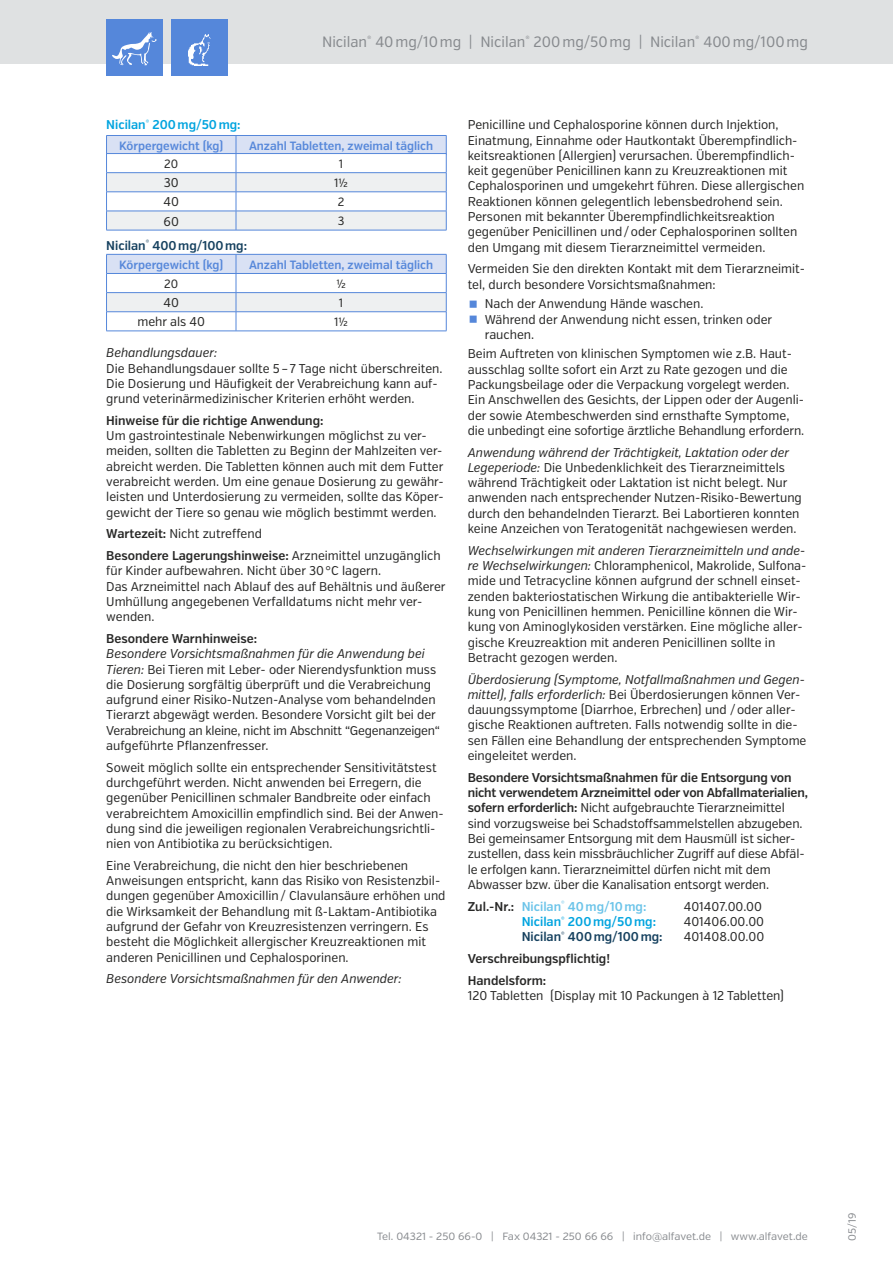
<style>
.page{position:relative;width:893px;height:1263px;background:#fff}
.page>*{position:absolute;margin:0;border:0;box-sizing:border-box;transform-origin:0 0}
.t1{font:15px "Verb Cond";color:#878a8e}
.t2{font:12.75px/15.3px "Verb Cond";color:#282827}
.t3{font:600 12.75px/21.6px "Verb Cond";color:#282827}
.t4{font:italic 12.75px "Verb Cond";color:#282827}
.t5{font:600 12.75px "Verb Cond";color:#16415f}
.t6{font:600 12.75px "Verb Cond";color:#00a4df}
.t7{font:600 12.75px "Verb Cond";color:#6cc4e9}
.t8{font:600 12px "Verb Cond";color:#5788da}
.t9{font:12px "Verb Cond";color:#282827}
.t10{font:10.5px "Verb";color:#878a8e}
.s1{font-weight:600}
.s2{font-style:italic}
.s3{color:#282827}
</style>
<div class="page">
<div style="left:0;top:0;width:893px;height:64px;background:#dfe1e2"></div>
<div style="left:106px;top:19px;width:57px;height:57px;background:#5587da"></div>
<svg style="left:112px;top:32px;width:45px;height:33px"></svg>
<div style="left:171px;top:19px;width:57px;height:57px;background:#5587da"></div>
<img style="left:188px;top:35px;width:23px;height:30px">
<svg style="left:106px;top:135px;width:341px;height:95px"></svg>
<hr style="left:106px;top:230px;width:130px;height:1px;background:#5587da">
<hr style="left:236px;top:230px;width:210px;height:1px;background:#5587da">
<svg style="left:106px;top:254px;width:341px;height:77px"></svg>
<hr style="left:106px;top:331px;width:130px;height:1px;background:#5587da">
<hr style="left:236px;top:331px;width:210px;height:1px;background:#5587da">
<p class="t1" style="left:322px;top:33px;width:487px">Nicilan<sup>®</sup> 40mg/10mg | Nicilan<sup>®</sup> 200mg/50mg | Nicilan<sup>®</sup> 400mg/100mg</p>
<p class="t6" style="left:106px;top:117px;width:136px">Nicilan<sup>®</sup> 200mg/50mg:</p>
<p class="t8" style="left:119px;top:138px;width:105px">Körpergewicht (kg)</p>
<p class="t8" style="left:249px;top:138px;width:186px">Anzahl Tabletten, zweimal täglich</p>
<p class="t9" style="left:164px;top:157px;width:16px">20</p>
<p class="t9" style="left:339px;top:157px;width:6px">1</p>
<p class="t2" style="left:164px;top:175px;width:17px">30</p>
<p class="t9" style="left:334px;top:176px;width:15px">1½</p>
<p class="t2" style="left:164px;top:195px;width:17px">40</p>
<p class="t9" style="left:338px;top:195px;width:8px">2</p>
<p class="t2" style="left:164px;top:214px;width:17px">60</p>
<p class="t9" style="left:338px;top:214px;width:8px">3</p>
<p class="t5" style="left:106px;top:238px;width:142px">Nicilan<sup>®</sup> 400mg/100mg:</p>
<p class="t8" style="left:119px;top:257px;width:105px">Körpergewicht (kg)</p>
<p class="t8" style="left:249px;top:257px;width:186px">Anzahl Tabletten, zweimal täglich</p>
<p class="t9" style="left:164px;top:276px;width:16px">20</p>
<p class="t9" style="left:336px;top:276px;width:11px">½</p>
<p class="t2" style="left:164px;top:295px;width:17px">40</p>
<p class="t9" style="left:339px;top:296px;width:6px">1</p>
<p class="t2" style="left:137px;top:315px;width:69px">mehr als 40</p>
<p class="t9" style="left:334px;top:315px;width:15px">1½</p>
<p class="t4" style="left:106px;top:345px;width:112px">Behandlungsdauer:</p>
<p class="t2" style="left:106px;top:361px;width:338px">Die Behandlungsdauer sollte 5–7 Tage nicht überschreiten.<br>Die Dosierung und Häufigkeit der Verabreichung kann auf&shy;grund veterinärmedizinischer Kriterien erhöht werden.</p>
<p class="t3" style="left:106px;top:410px;width:219px">Hinweise für die richtige Anwendung:</p>
<p class="t2" style="left:106px;top:428px;width:339px">Um gastrointestinale Nebenwirkungen möglichst zu ver&shy;meiden, sollten die Tabletten zu Beginn der Mahlzeiten ver&shy;abreicht werden. Die Tabletten können auch mit dem Futter verabreicht werden. Um eine genaue Dosierung zu gewähr&shy;leisten und Unterdosierung zu vermeiden, sollte das Köper&shy;gewicht der Tiere so genau wie möglich bestimmt werden.</p>
<p class="t2" style="left:106px;top:523px;width:336px;line-height:21.8px"><span class="s1">Wartezeit:</span> Nicht zutreffend<br><span class="s1">Besondere Lagerungshinweise:</span> Arzneimittel unzugänglich</p>
<p class="t2" style="left:106px;top:563px;width:341px">für Kinder aufbewahren. Nicht über 30°C lagern.<br>Das Arzneimittel nach Ablauf des auf Behältnis und äußerer Umhüllung angegebenen Verfalldatums nicht mehr ver&shy;wenden.</p>
<p class="t3" style="left:106px;top:628px;width:152px">Besondere Warnhinweise:</p>
<p class="t2" style="left:106px;top:646px;width:335px"><span class="s2">Besondere Vorsichtsmaßnahmen für die Anwendung bei Tieren:</span> Bei Tieren mit Leber- oder Nierendysfunktion muss die Dosierung sorgfältig überprüft und die Verabreichung aufgrund einer Risiko-Nutzen-Analyse vom behandelnden Tierarzt abgewägt werden. Besondere Vorsicht gilt bei der Verabreichung an kleine, nicht im Abschnitt “Gegenanzeigen“ aufgeführte Pflanzenfresser.</p>
<p class="t2" style="left:106px;top:760px;width:339px">Soweit möglich sollte ein entsprechender Sensitivitätstest durchgeführt werden. Nicht anwenden bei Erregern, die gegenüber Penicillinen schmaler Bandbreite oder einfach verabreichtem Amoxicillin empfindlich sind. Bei der Anwen&shy;dung sind die jeweiligen regionalen Verabreichungsrichtli&shy;nien von Antibiotika zu berücksichtigen.</p>
<p class="t2" style="left:106px;top:858px;width:341px">Eine Verabreichung, die nicht den hier beschriebenen Anweisungen entspricht, kann das Risiko von Resistenzbil&shy;dungen gegenüber Amoxicillin/ Clavulansäure erhöhen und die Wirksamkeit der Behandlung mit ß-Laktam-Antibiotika aufgrund der Gefahr von Kreuzresistenzen verringern. Es besteht die Möglichkeit allergischer Kreuzreaktionen mit anderen Penicillinen und Cephalosporinen.</p>
<p class="t4" style="left:106px;top:971px;width:297px">Besondere Vorsichtsmaßnahmen für den Anwender:</p>
<p class="t2" style="left:468px;top:117px;width:338px">Penicilline und Cephalosporine können durch Injektion, Einatmung, Einnahme oder Hautkontakt Überempfindlich&shy;keitsreaktionen (Allergien) verursachen. Überempfindlich&shy;keit gegenüber Penicillinen kann zu Kreuzreaktionen mit Cephalosporinen und umgekehrt führen. Diese allergischen Reaktionen können gelegentlich lebensbedrohend sein.<br>Personen mit bekannter Überempfindlichkeitsreaktion gegenüber Penicillinen und/oder Cephalosporinen sollten den Umgang mit diesem Tierarzneimittel vermeiden.</p>
<p class="t2" style="left:468px;top:261px;width:339px">Vermeiden Sie den direkten Kontakt mit dem Tierarzneimit&shy;tel, durch besondere Vorsichtsmaßnahmen:</p>
<p class="t2" style="left:485px;top:296px;width:289px">Nach der Anwendung Hände waschen.<br>Während der Anwendung nicht essen, trinken oder rauchen.</p>
<p class="t2" style="left:468px;top:346px;width:338px">Beim Auftreten von klinischen Symptomen wie z.B. Haut&shy;ausschlag sollte sofort ein Arzt zu Rate gezogen und die Packungsbeilage oder die Verpackung vorgelegt werden.<br>Ein Anschwellen des Gesichts, der Lippen oder der Augenli&shy;der sowie Atembeschwerden sind ernsthafte Symptome, die unbedingt eine sofortige ärztliche Behandlung erfordern.</p>
<p class="t2" style="left:468px;top:445px;width:336px"><span class="s2">Anwendung während der Trächtigkeit, Laktation oder der Legeperiode:</span> Die Unbedenklichkeit des Tierarzneimittels während Trächtigkeit oder Laktation ist nicht belegt. Nur anwenden nach entsprechender Nutzen-Risiko-Bewertung durch den behandelnden Tierarzt. Bei Labortieren konnten keine Anzeichen von Teratogenität nachgewiesen werden.</p>
<p class="t2" style="left:468px;top:543px;width:340px"><span class="s2">Wechselwirkungen mit anderen Tierarzneimitteln und ande&shy;re Wechselwirkungen:</span> Chloramphenicol, Makrolide, Sulfona&shy;mide und Tetracycline können aufgrund der schnell einset&shy;zenden bakteriostatischen Wirkung die antibakterielle Wir&shy;kung von Penicillinen hemmen. Penicilline können die Wir&shy;kung von Aminoglykosiden verstärken. Eine mögliche aller&shy;gische Kreuzreaktion mit anderen Penicillinen sollte in Betracht gezogen werden.</p>
<p class="t2" style="left:468px;top:672px;width:340px"><span class="s2">Überdosierung (Symptome, Notfallmaßnahmen und Gegen&shy;mittel), falls erforderlich:</span> Bei Überdosierungen können Ver&shy;dauungssymptome (Diarrhoe, Erbrechen) und /oder aller&shy;gische Reaktionen auftreten. Falls notwendig sollte in die&shy;sen Fällen eine Behandlung der entsprechenden Symptome eingeleitet werden.</p>
<p class="t2" style="left:468px;top:770px;width:342px"><span class="s1">Besondere Vorsichtsmaßnahmen für die Entsorgung von nicht verwendetem Arzneimittel oder von Abfallmaterialien, sofern erforderlich:</span> Nicht aufgebrauchte Tierarzneimittel sind vorzugsweise bei Schadstoffsammelstellen abzugeben.<br>Bei gemeinsamer Entsorgung mit dem Hausmüll ist sicher&shy;zustellen, dass kein missbräuchlicher Zugriff auf diese Abfäl&shy;le erfolgen kann. Tierarzneimittel dürfen nicht mit dem Abwasser bzw. über die Kanalisation entsorgt werden.</p>
<p class="t7" style="left:468px;top:898px;width:180px"><span class="s3">Zul.-Nr.:</span> Nicilan<sup>®</sup> 40mg/10mg:</p>
<p class="t2" style="left:684px;top:899px;width:80px">401407.00.00</p>
<p class="t6" style="left:522px;top:914px;width:136px">Nicilan<sup>®</sup> 200mg/50mg:</p>
<p class="t2" style="left:684px;top:914px;width:82px">401406.00.00</p>
<p class="t5" style="left:522px;top:929px;width:142px">Nicilan<sup>®</sup> 400mg/100mg:</p>
<p class="t2" style="left:684px;top:929px;width:82px">401408.00.00</p>
<p class="t3" style="left:468px;top:948px;width:144px">Verschreibungspflichtig!<br>Handelsform:</p>
<p class="t2" style="left:468px;top:988px;width:318px">120 Tabletten (Display mit 10 Packungen à 12 Tabletten)</p>
<p class="t10" style="left:377px;top:1229px;width:432px">Tel. 04321 - 250 66-0 | Fax 04321 - 250 66 66 | info@alfavet.de | www.alfavet.de</p>
<p class="t10" style="left:846px;top:1241px;width:29px;rotate:-90deg">05/19</p>
</div>
